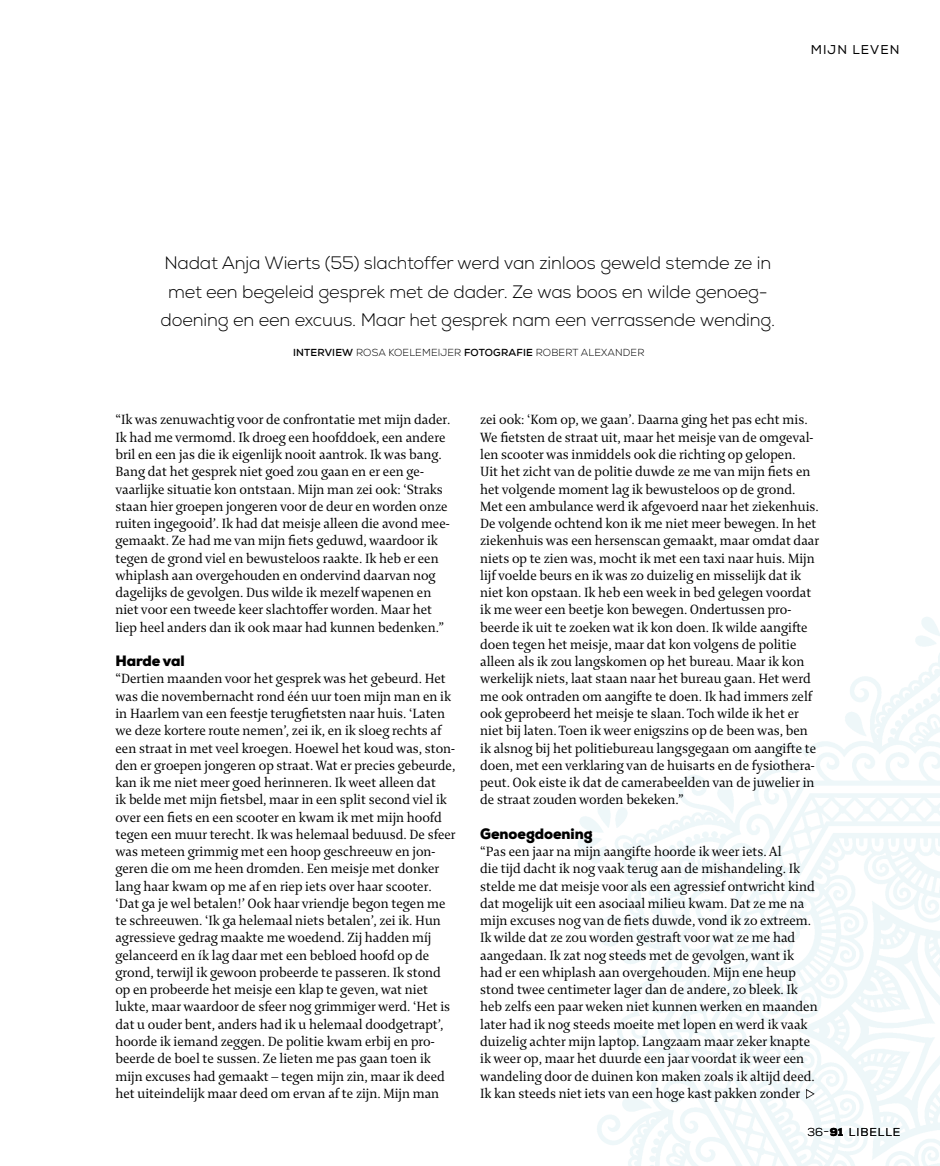
<style>
.page{position:relative;width:940px;height:1166px;background:#fff}
.page>*{position:absolute;margin:0;border:0;box-sizing:border-box;transform-origin:0 0}
.t1{font:300 18px/28.5px "Nexa";letter-spacing:-.01em;color:#000;text-align:center}
.t2{font:900 15px "Nexa";letter-spacing:-.005em;color:#000}
.t3{font:14.4px/17.2px "Enigma 2";letter-spacing:-.005em;color:#000}
.t4{font:12.75px "Nexa";letter-spacing:.085em;color:#000}
.t5{font:11.55px "Nexa";letter-spacing:.08em;color:#000}
.t6{font:300 10.2px "Nexa";letter-spacing:.015em;color:#000}
.s1{font-weight:700}
.s2{font-weight:300}
.s3{font-weight:900}
</style>
<div class="page">
<svg style="left:805px;top:1087px;width:11px;height:12px"></svg>
<p class="t4" style="left:810px;top:42px;width:90px">MIJN LEVEN</p>
<p class="t1" style="left:161px;top:249px;width:616px">Nadat Anja Wierts (55) slachtoffer werd van zinloos geweld stemde ze in met een begeleid gesprek met de dader. Ze was boos en wilde genoeg&shy;doening en een excuus. Maar het gesprek nam een verrassende wending.</p>
<p class="t6" style="left:293px;top:346px;width:353px"><span class="s1">INTERVIEW</span> ROSA KOELEMEIJER <span class="s1">FOTOGRAFIE</span> ROBERT ALEXANDER</p>
<p class="t3" style="left:115px;top:410px;width:337px">“Ik was zenuwachtig voor de confrontatie met mijn dader.<br>Ik had me vermomd. Ik droeg een hoofddoek, een andere bril en een jas die ik eigenlijk nooit aantrok. Ik was bang.<br>Bang dat het gesprek niet goed zou gaan en er een ge&shy;vaarlijke situatie kon ontstaan. Mijn man zei ook: ‘Straks staan hier groepen jongeren voor de deur en worden onze ruiten ingegooid’. Ik had dat meisje alleen die avond mee&shy;gemaakt. Ze had me van mijn fiets geduwd, waardoor ik tegen de grond viel en bewusteloos raakte. Ik heb er een whiplash aan overgehouden en ondervind daarvan nog dagelijks de gevolgen. Dus wilde ik mezelf wapenen en niet voor een tweede keer slachtoffer worden. Maar het liep heel anders dan ik ook maar had kunnen bedenken.”</p>
<p class="t2" style="left:115px;top:651px;width:71px">Harde val</p>
<p class="t3" style="left:115px;top:669px;width:342px">“Dertien maanden voor het gesprek was het gebeurd. Het was die novembernacht rond één uur toen mijn man en ik in Haarlem van een feestje terugfietsten naar huis. ‘Laten we deze kortere route nemen’, zei ik, en ik sloeg rechts af een straat in met veel kroegen. Hoewel het koud was, ston&shy;den er groepen jongeren op straat. Wat er precies gebeurde, kan ik me niet meer goed herinneren. Ik weet alleen dat<br>ik belde met mijn fietsbel, maar in een split second viel ik over een fiets en een scooter en kwam ik met mijn hoofd tegen een muur terecht. Ik was helemaal beduusd. De sfeer was meteen grimmig met een hoop geschreeuw en jon&shy;geren die om me heen dromden. Een meisje met donker lang haar kwam op me af en riep iets over haar scooter. ‘Dat ga je wel betalen!’ Ook haar vriendje begon tegen me te schreeuwen. ‘Ik ga helemaal niets betalen’, zei ik. Hun agressieve gedrag maakte me woedend. Zij hadden míj gelanceerd en ík lag daar met een bebloed hoofd op de grond, terwijl ik gewoon probeerde te passeren. Ik stond op en probeerde het meisje een klap te geven, wat niet lukte, maar waardoor de sfeer nog grimmiger werd. ‘Het is dat u ouder bent, anders had ik u helemaal doodgetrapt’, hoorde ik iemand zeggen. De politie kwam erbij en pro&shy;beerde de boel te sussen. Ze lieten me pas gaan toen ik mijn excuses had gemaakt – tegen mijn zin, maar ik deed het uiteindelijk maar deed om ervan af te zijn. Mijn man</p>
<p class="t3" style="left:480px;top:410px;width:340px">zei ook: ‘Kom op, we gaan’. Daarna ging het pas echt mis.<br>We fietsten de straat uit, maar het meisje van de omgeval&shy;len scooter was inmiddels ook die richting op gelopen.<br>Uit het zicht van de politie duwde ze me van mijn fiets en het volgende moment lag ik bewusteloos op de grond.<br>Met een ambulance werd ik afgevoerd naar het ziekenhuis.<br>De volgende ochtend kon ik me niet meer bewegen. In het ziekenhuis was een hersenscan gemaakt, maar omdat daar niets op te zien was, mocht ik met een taxi naar huis. Mijn lijf voelde beurs en ik was zo duizelig en misselijk dat ik niet kon opstaan. Ik heb een week in bed gelegen voordat ik me weer een beetje kon bewegen. Ondertussen pro&shy;beerde ik uit te zoeken wat ik kon doen. Ik wilde aangifte doen tegen het meisje, maar dat kon volgens de politie alleen als ik zou langskomen op het bureau. Maar ik kon werkelijk niets, laat staan naar het bureau gaan. Het werd me ook ontraden om aangifte te doen. Ik had immers zelf ook geprobeerd het meisje te slaan. Toch wilde ik het er niet bij laten. Toen ik weer enigszins op de been was, ben ik alsnog bij het politiebureau langsgegaan om aangifte te doen, met een verklaring van de huisarts en de fysiothera&shy;peut. Ook eiste ik dat de camerabeelden van de juwelier in de straat zouden worden bekeken.”</p>
<p class="t2" style="left:480px;top:823px;width:114px">Genoegdoening</p>
<p class="t3" style="left:480px;top:842px;width:339px">“Pas een jaar na mijn aangifte hoorde ik weer iets. Al<br>die tijd dacht ik nog vaak terug aan de mishandeling. Ik stelde me dat meisje voor als een agressief ontwricht kind dat mogelijk uit een asociaal milieu kwam. Dat ze me na mijn excuses nog van de fiets duwde, vond ik zo extreem.<br>Ik wilde dat ze zou worden gestraft voor wat ze me had aangedaan. Ik zat nog steeds met de gevolgen, want ik had er een whiplash aan overgehouden. Mijn ene heup stond twee centimeter lager dan de andere, zo bleek. Ik heb zelfs een paar weken niet kunnen werken en maanden later had ik nog steeds moeite met lopen en werd ik vaak duizelig achter mijn laptop. Langzaam maar zeker knapte ik weer op, maar het duurde een jaar voordat ik weer een wandeling door de duinen kon maken zoals ik altijd deed.<br>Ik kan steeds niet iets van een hoge kast pakken zonder</p>
<p class="t5" style="left:807px;top:1123px;width:94px"><span class="s2">36-</span><span class="s3">91</span> LIBELLE</p>
</div>
